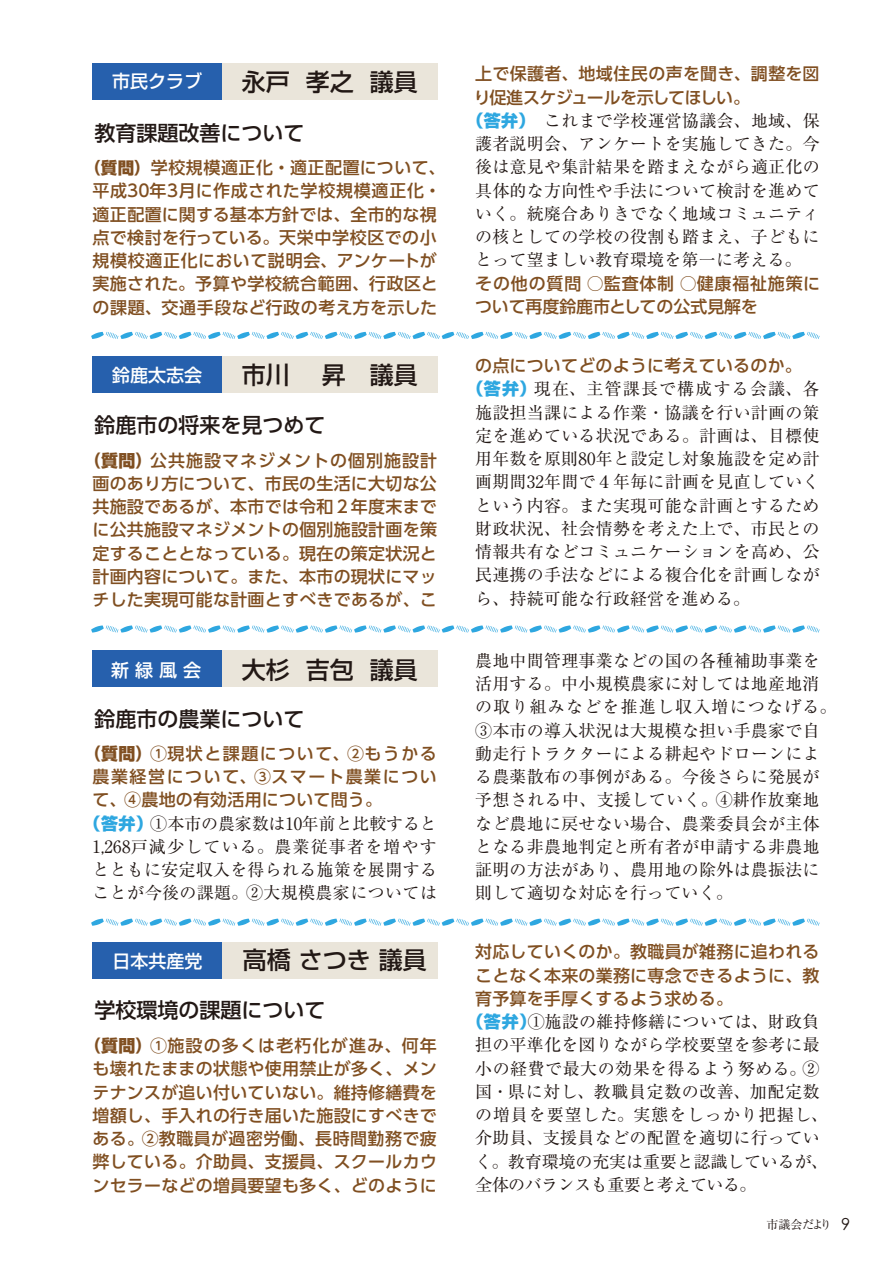
<style>
.page{position:relative;width:893px;height:1263px;background:#fff}
.page>*{position:absolute;margin:0;border:0;box-sizing:border-box;transform-origin:0 0}
.t1{font:500 24px "Shin Go Pro";color:#221815}
.t2{font:500 21px "UD Shin Go Pro";color:#221815}
.t3{font:500 18px "Shin Go Pro";color:#fff}
.t4{font:16.95px/23.2px "Ryumin Pro";letter-spacing:.015em;color:#221815}
.t5{font:500 16.95px/23.2px "UD Shin Go Pro";letter-spacing:.015em;color:#804f21;text-align:center}
.t6{font:16.95px "Ryumin Pro";letter-spacing:-.005em;color:#221815}
.t7{font:16.95px "Ryumin Pro";letter-spacing:.035em;color:#221815}
.t8{font:16.95px "Ryumin Pro";letter-spacing:.075em;color:#221815}
.t9{font:16.95px "Ryumin Pro";letter-spacing:.07em;color:#221815}
.t10{font:500 16.95px "UD Shin Go Pro";letter-spacing:.09em;color:#804f21}
.t11{font:16.95px "Ryumin Pro";letter-spacing:.055em;color:#221815}
.t12{font:500 16.95px "UD Shin Go Pro";letter-spacing:.05em;color:#804f21}
.t13{font:500 16.95px "UD Shin Go Pro";letter-spacing:.095em;color:#804f21}
.t14{font:500 16.95px "UD Shin Go Pro";letter-spacing:-.04em;color:#804f21}
.t15{font:500 16.95px "UD Shin Go Pro";letter-spacing:-.005em;color:#804f21}
.t16{font:16.95px "Ryumin Pro";letter-spacing:-.025em;color:#221815}
.t17{font:12px "Ryumin Pro";letter-spacing:-.045em;color:#221815}
.s1{font-weight:800;font-size:16.5px}
.s2{font-weight:800}
.s3{font-family:"Shin Go Pro";font-weight:800;color:#2ea7e0}
.s4{font-family:"Century Gothic";font-size:16.5px}
</style>
<div class="page">
<div style="left:93px;top:63px;width:345px;height:36px;background:#eae5da"></div>
<div style="left:93px;top:63px;width:129px;height:36px;background:#2660ad"></div>
<div style="left:93px;top:356px;width:345px;height:36px;background:#eae5da"></div>
<div style="left:93px;top:356px;width:129px;height:36px;background:#2660ad"></div>
<div style="left:93px;top:651px;width:345px;height:36px;background:#eae5da"></div>
<div style="left:93px;top:651px;width:129px;height:36px;background:#2660ad"></div>
<div style="left:93px;top:943px;width:345px;height:36px;background:#eae5da"></div>
<div style="left:93px;top:943px;width:129px;height:36px;background:#2660ad"></div>
<svg style="left:91px;top:332px;width:729px;height:7px"></svg>
<svg style="left:91px;top:625px;width:729px;height:7px"></svg>
<svg style="left:91px;top:918px;width:729px;height:8px"></svg>
<p class="t3" style="left:112px;top:66px;width:91px">市民クラブ</p>
<p class="t1" style="left:242px;top:62px;width:177px">永戸 孝之 議員</p>
<p class="t2" style="left:94px;top:116px;width:211px">教育課題改善について</p>
<p class="t5" style="left:84px;top:156px;width:363px"><span class="s1">（質問）</span>学校規模適正化・適正配置について、平成30年３月に作成された学校規模適正化・適正配置に関する基本方針では、全市的な視点で検討を行っている。天栄中学校区での小規模校適正化において説明会、アンケートが実施された。予算や学校統合範囲、行政区との課題、交通手段など行政の考え方を示した</p>
<p class="t3" style="left:112px;top:360px;width:91px">鈴鹿太志会</p>
<p class="t1" style="left:242px;top:355px;width:177px">市川　 昇 議員</p>
<p class="t2" style="left:94px;top:408px;width:232px">鈴鹿市の将来を見つめて</p>
<p class="t5" style="left:84px;top:448px;width:354px"><span class="s2">（質問）</span>公共施設マネジメントの個別施設計画のあり方について、市民の生活に大切な公共施設であるが、本市では令和２年度末までに公共施設マネジメントの個別施設計画を策定することとなっている。現在の策定状況と計画内容について。また、本市の現状にマッチした実現可能な計画とすべきであるが、こ</p>
<p class="t3" style="left:111px;top:655px;width:91px">新緑風会</p>
<p class="t1" style="left:242px;top:650px;width:177px">大杉 吉包 議員</p>
<p class="t2" style="left:94px;top:702px;width:211px">鈴鹿市の農業について</p>
<p class="t10" style="left:84px;top:740px;width:354px"><span class="s2">（質問）</span>①現状と課題について、②もうかる</p>
<p class="t13" style="left:92px;top:763px;width:346px">農業経営について、③スマート農業につい</p>
<p class="t5" style="left:92px;top:788px;width:291px">て、④農地の有効活用について問う。</p>
<p class="t6" style="left:84px;top:810px;width:354px"><span class="s3">（答弁）</span>①本市の農家数は10年前と比較すると</p>
<p class="t8" style="left:92px;top:833px;width:346px">1,268戸減少している。農業従事者を増やす</p>
<p class="t4" style="left:92px;top:857px;width:346px">とともに安定収入を得られる施策を展開する</p>
<p class="t4" style="left:92px;top:880px;width:346px">ことが今後の課題。②大規模農家については</p>
<p class="t3" style="left:113px;top:946px;width:92px">日本共産党</p>
<p class="t1" style="left:243px;top:941px;width:185px">高橋 さつき 議員</p>
<p class="t2" style="left:94px;top:993px;width:232px">学校環境の課題について</p>
<p class="t5" style="left:84px;top:1034px;width:354px"><span class="s2">（質問）</span>①施設の多くは老朽化が進み、何年も壊れたままの状態や使用禁止が多く、メンテナンスが追い付いていない。維持修繕費を増額し、手入れの行き届いた施設にすべきである。②教職員が過密労働、長時間勤務で疲弊している。介助員、支援員、スクールカウンセラーなどの増員要望も多く、どのように</p>
<p class="t5" style="left:475px;top:62px;width:346px">上で保護者、地域住民の声を聞き、調整を図</p>
<p class="t14" style="left:474px;top:83px;width:278px">り促進スケジュールを示してほしい。</p>
<p class="t4" style="left:467px;top:108px;width:354px"><span class="s3">（答弁）　</span>これまで学校運営協議会、地域、保</p>
<p class="t4" style="left:475px;top:131px;width:346px">護者説明会、アンケートを実施してきた。今</p>
<p class="t4" style="left:475px;top:154px;width:346px">後は意見や集計結果を踏まえながら適正化の</p>
<p class="t4" style="left:475px;top:177px;width:346px">具体的な方向性や手法について検討を進めて</p>
<p class="t4" style="left:475px;top:201px;width:346px">いく。統廃合ありきでなく地域コミュニティ</p>
<p class="t4" style="left:475px;top:224px;width:346px">の核としての学校の役割も踏まえ、子どもに</p>
<p class="t4" style="left:475px;top:247px;width:328px">とって望ましい教育環境を第一に考える。</p>
<p class="t12" style="left:475px;top:269px;width:346px">その他の質問 ○監査体制 ○健康福祉施策に</p>
<p class="t15" style="left:475px;top:293px;width:284px">ついて再度鈴鹿市としての公式見解を</p>
<p class="t5" style="left:475px;top:353px;width:328px">の点についてどのように考えているのか。</p>
<p class="t9" style="left:467px;top:376px;width:354px"><span class="s3">（答弁）</span>現在、主管課長で構成する会議、各</p>
<p class="t4" style="left:475px;top:399px;width:346px">施設担当課による作業・協議を行い計画の策</p>
<p class="t4" style="left:475px;top:423px;width:346px">定を進めている状況である。計画は、目標使</p>
<p class="t4" style="left:475px;top:446px;width:346px">用年数を原則80年と設定し対象施設を定め計</p>
<p class="t4" style="left:475px;top:469px;width:346px">画期間32年間で４年毎に計画を見直していく</p>
<p class="t4" style="left:475px;top:492px;width:346px">という内容。また実現可能な計画とするため</p>
<p class="t4" style="left:475px;top:516px;width:346px">財政状況、社会情勢を考えた上で、市民との</p>
<p class="t4" style="left:475px;top:539px;width:346px">情報共有などコミュニケーションを高め、公</p>
<p class="t4" style="left:475px;top:562px;width:346px">民連携の手法などによる複合化を計画しなが</p>
<p class="t4" style="left:475px;top:585px;width:277px">ら、持続可能な行政経営を進める。</p>
<p class="t4" style="left:475px;top:648px;width:363px">農地中間管理事業などの国の各種補助事業を活用する。中小規模農家に対しては地産地消の取り組みなどを推進し収入増につなげる。<br>③本市の導入状況は大規模な担い手農家で自動走行トラクターによる耕起やドローンによる農薬散布の事例がある。今後さらに発展が予想される中、支援していく。④耕作放棄地など農地に戻せない場合、農業委員会が主体となる非農地判定と所有者が申請する非農地証明の方法があり、農用地の除外は農振法に則して適切な対応を行っていく。</p>
<p class="t5" style="left:475px;top:940px;width:346px">対応していくのか。教職員が雑務に追われる</p>
<p class="t5" style="left:475px;top:963px;width:346px">ことなく本来の業務に専念できるように、教</p>
<p class="t5" style="left:475px;top:986px;width:259px">育予算を手厚くするよう求める。</p>
<p class="t4" style="left:467px;top:1009px;width:354px"><span class="s3">（答弁）</span>①施設の維持修繕については、財政負</p>
<p class="t4" style="left:475px;top:1032px;width:346px">担の平準化を図りながら学校要望を参考に最</p>
<p class="t7" style="left:475px;top:1055px;width:346px">小の経費で最大の効果を得るよう努める。②</p>
<p class="t7" style="left:475px;top:1078px;width:346px">国・県に対し、教職員定数の改善、加配定数</p>
<p class="t11" style="left:475px;top:1101px;width:354px">の増員を要望した。実態をしっかり把握し、</p>
<p class="t4" style="left:475px;top:1125px;width:346px">介助員、支援員などの配置を適切に行ってい</p>
<p class="t6" style="left:475px;top:1148px;width:354px">く。教育環境の充実は重要と認識しているが、</p>
<p class="t16" style="left:475px;top:1171px;width:283px">全体のバランスも重要と考えている。</p>
<p class="t17" style="left:767px;top:1215px;width:85px">市議会だより <span class="s4">9</span></p>
</div>
